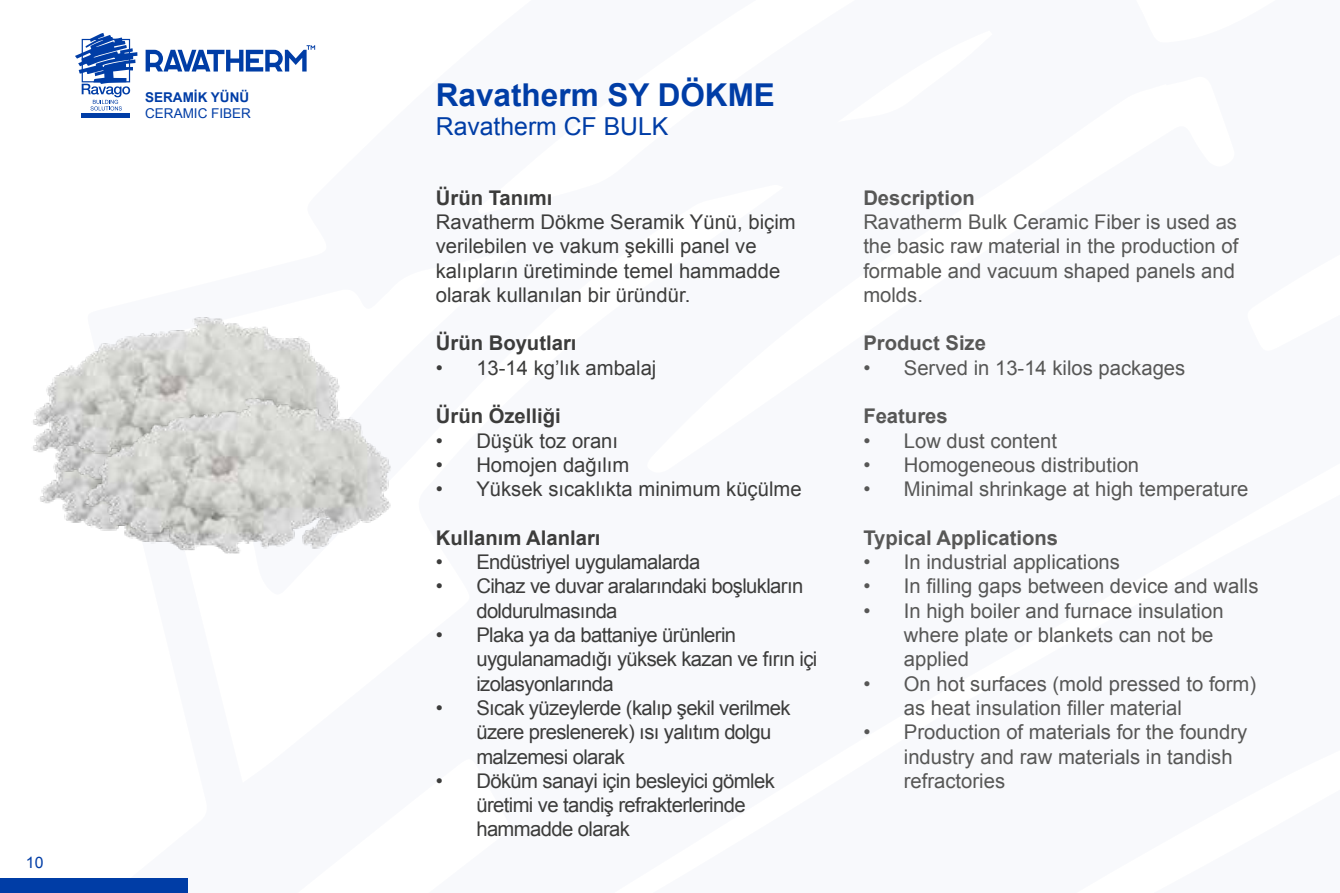
<style>
.page{position:relative;width:1340px;height:893px;background:#fff}
.page>*{position:absolute;margin:0;border:0;box-sizing:border-box;transform-origin:0 0}
.t1{font:700 31.5px "Arial";color:#003da6}
.t2{font:24.75px "Arial";color:#003da6}
.t3{font:20.25px/24.3px "Arial";color:#575756}
.t4{font:20.25px/24.3px "Arial";letter-spacing:-.03em;color:#3c3c3b}
.t5{font:20.25px/24.3px "Arial";color:#3c3c3b}
.t6{font:700 20.25px "Arial";color:#3c3c3b}
.t7{font:700 20.25px "Arial";color:#575756}
.t8{font:15.75px "Arial";color:#003da6}
.t9{font:13.5px "Arial";color:#003da6}
.t10{font:700 13.5px "Arial";color:#003da6}
</style>
<div class="page">
<div style="left:0;top:878px;width:188px;height:15px;background:#003da6"></div>
<img style="left:33px;top:317px;width:303px;height:192px">
<img style="left:82px;top:379px;width:309px;height:175px">
<hr style="left:82px;top:114px;width:48px;height:4px;background:#003da6">
<svg style="left:75px;top:33px;width:62px;height:77px"></svg>
<svg style="left:146px;top:45px;width:169px;height:27px"></svg>
<p class="t10" style="left:145px;top:88px;width:106px">SERAMİK YÜNÜ</p>
<p class="t9" style="left:145px;top:104px;width:107px">CERAMIC FIBER</p>
<p class="t8" style="left:26px;top:852px;width:19px">10</p>
<h1 class="t1" style="left:436px;top:74px;width:341px">Ravatherm SY DÖKME</h1>
<p class="t2" style="left:436px;top:111px;width:234px">Ravatherm CF BULK</p>
<p class="t6" style="left:436px;top:184px;width:118px">Ürün Tanımı</p>
<p class="t5" style="left:436px;top:210px;width:361px">Ravatherm Dökme Seramik Yünü, biçim verilebilen ve vakum şekilli panel ve kalıpların üretiminde temel hammadde olarak kullanılan bir üründür.</p>
<p class="t6" style="left:436px;top:330px;width:142px">Ürün Boyutları</p>
<p class="t5" style="left:436px;top:356px;width:222px">• 13-14 kg’lık ambalaj</p>
<p class="t6" style="left:436px;top:403px;width:126px">Ürün Özelliği</p>
<p class="t5" style="left:436px;top:429px;width:184px">• Düşük toz oranı</p>
<p class="t5" style="left:436px;top:453px;width:195px">• Homojen dağılım</p>
<p class="t5" style="left:436px;top:477px;width:367px">• Yüksek sıcaklıkta minimum küçülme</p>
<p class="t6" style="left:436px;top:524px;width:166px">Kullanım Alanları</p>
<p class="t4" style="left:436px;top:550px;width:266px">• Endüstriyel uygulamalarda</p>
<p class="t4" style="left:476px;top:574px;width:328px;text-indent:-40px">• Cihaz ve duvar aralarındaki boşlukların doldurulmasında</p>
<p class="t4" style="left:476px;top:623px;width:342px;text-indent:-40px">• Plaka ya da battaniye ürünlerin uygulanamadığı yüksek kazan ve fırın içi izolasyonlarında</p>
<p class="t4" style="left:476px;top:696px;width:315px;text-indent:-40px">• Sıcak yüzeylerde (kalıp şekil verilmek üzere preslenerek) ısı yalıtım dolgu malzemesi olarak</p>
<p class="t4" style="left:476px;top:769px;width:300px;text-indent:-40px">• Döküm sanayi için besleyici gömlek üretimi ve tandiş refrakterlerinde hammadde olarak</p>
<p class="t7" style="left:863px;top:184px;width:113px">Description</p>
<p class="t3" style="left:863px;top:210px;width:376px">Ravatherm Bulk Ceramic Fiber is used as the basic raw material in the production of formable and vacuum shaped panels and molds.</p>
<p class="t7" style="left:863px;top:330px;width:124px">Product Size</p>
<p class="t3" style="left:863px;top:356px;width:323px">• Served in 13-14 kilos packages</p>
<p class="t7" style="left:863px;top:403px;width:86px">Features</p>
<p class="t3" style="left:863px;top:429px;width:195px">• Low dust content</p>
<p class="t3" style="left:863px;top:453px;width:277px">• Homogeneous distribution</p>
<p class="t3" style="left:863px;top:477px;width:386px">• Minimal shrinkage at high temperature</p>
<p class="t7" style="left:863px;top:524px;width:196px">Typical Applications</p>
<p class="t3" style="left:863px;top:550px;width:258px">• In industrial applications</p>
<p class="t3" style="left:863px;top:574px;width:397px">• In filling gaps between device and walls</p>
<p class="t3" style="left:903px;top:599px;width:321px;text-indent:-40px">• In high boiler and furnace insulation where plate or blankets can not be applied</p>
<p class="t3" style="left:903px;top:672px;width:354px;text-indent:-40px">• On hot surfaces (mold pressed to form) as heat insulation filler material</p>
<p class="t3" style="left:903px;top:720px;width:345px;text-indent:-40px">• Production of materials for the foundry industry and raw materials in tandish refractories</p>
</div>
